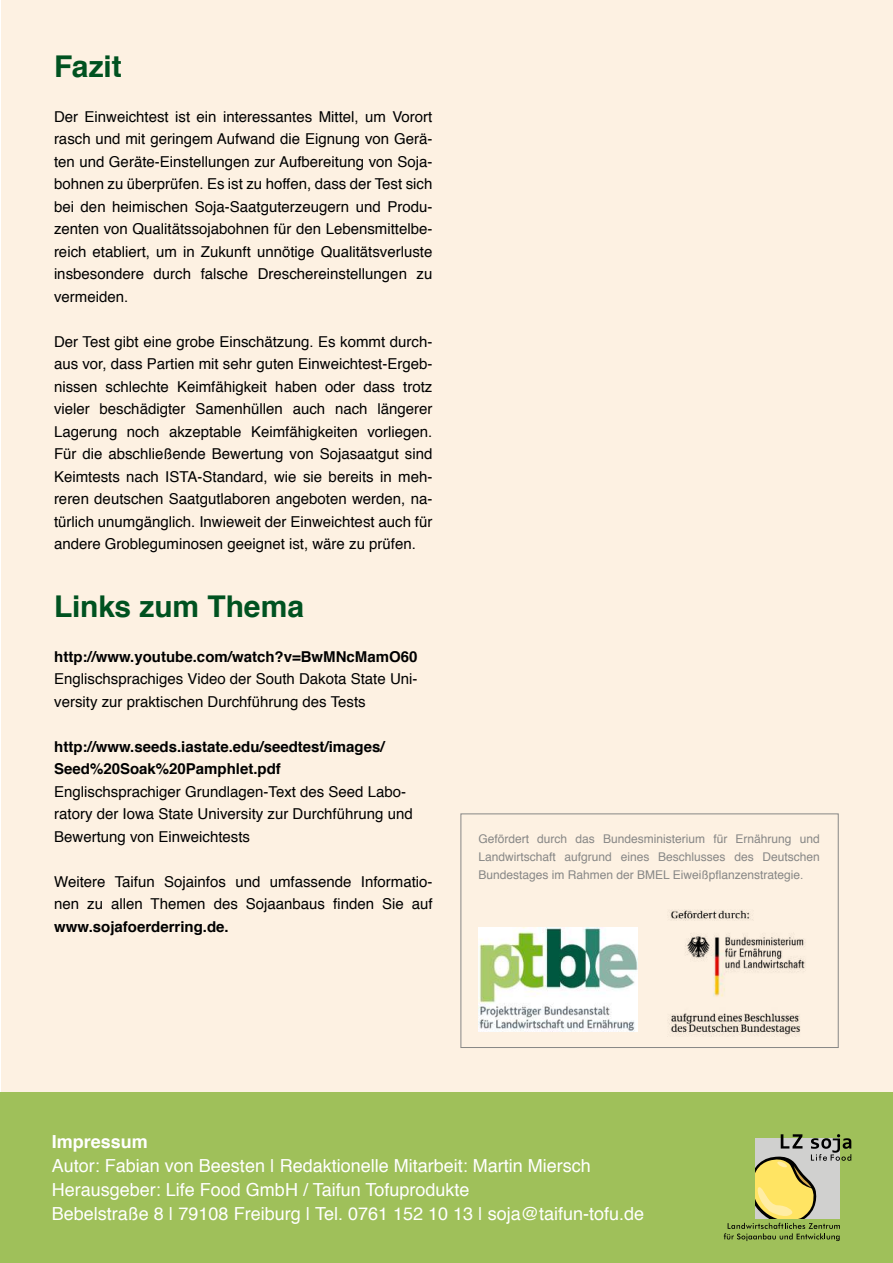
<style>
.page{position:relative;width:893px;height:1263px;background:#fff}
.page>*{position:absolute;margin:0;border:0;box-sizing:border-box;transform-origin:0 0}
.t1{font:700 30px "Helvetica";letter-spacing:-.005em;color:#005220}
.t2{font:18px/24px "Helvetica";color:#fff}
.t3{font:700 18px "Helvetica";color:#fff}
.t4{font:15px/22.5px "Helvetica";color:#000}
.t5{font:700 15px/22.5px "Helvetica";color:#000}
.t6{font:12px/18px "Helvetica";color:#878786;text-align:justify}
</style>
<div class="page">
<div style="left:1px;top:1px;width:892px;height:1262px;background:#fdf1e2"></div>
<div style="left:0;top:1093px;width:893px;height:170px;background:#9fc05a"></div>
<svg style="left:724px;top:1134px;width:127px;height:107px"></svg>
<img style="left:669px;top:909px;width:136px;height:128px">
<div style="left:460px;top:813px;width:379px;height:235px;border:1px solid #878786"></div>
<img style="left:479px;top:928px;width:159px;height:103px">
<h1 class="t1" style="left:54px;top:54px;width:69px">Fazit</h1>
<p class="t4" style="left:54px;top:106px;width:380px;text-align:justify">Der Einweichtest ist ein interessantes Mittel, um Vorort rasch und mit geringem Aufwand die Eignung von Gerä&shy;ten und Geräte-Einstellungen zur Aufbereitung von Soja&shy;bohnen zu überprüfen. Es ist zu hoffen, dass der Test sich bei den heimischen Soja-Saatguterzeugern und Produ&shy;zenten von Qualitätssojabohnen für den Lebensmittelbe&shy;reich etabliert, um in Zukunft unnötige Qualitätsverluste insbesondere durch falsche Dreschereinstellungen zu vermeiden.</p>
<p class="t4" style="left:54px;top:331px;width:380px;text-align:justify">Der Test gibt eine grobe Einschätzung. Es kommt durch&shy;aus vor, dass Partien mit sehr guten Einweichtest-Ergeb&shy;nissen schlechte Keimfähigkeit haben oder dass trotz vieler beschädigter Samenhüllen auch nach längerer Lagerung noch akzeptable Keimfähigkeiten vorliegen.<br>Für die abschließende Bewertung von Sojasaatgut sind Keimtests nach ISTA-Standard, wie sie bereits in meh&shy;reren deutschen Saatgutlaboren angeboten werden, na&shy;türlich unumgänglich. Inwieweit der Einweichtest auch für andere Grobleguminosen geeignet ist, wäre zu prüfen.</p>
<h1 class="t1" style="left:54px;top:594px;width:252px">Links zum Thema</h1>
<p class="t5" style="left:54px;top:645px;width:365px">http://www.youtube.com/watch?v=BwMNcMamO60</p>
<p class="t4" style="left:54px;top:669px;width:365px">Englischsprachiges Video der South Dakota State Uni&shy;versity zur praktischen Durchführung des Tests</p>
<p class="t5" style="left:54px;top:735px;width:332px">http://www.seeds.iastate.edu/seedtest/images/<br>Seed%20Soak%20Pamphlet.pdf</p>
<p class="t4" style="left:54px;top:780px;width:360px">Englischsprachiger Grundlagen-Text des Seed Labo&shy;ratory der Iowa State University zur Durchführung und<br>Bewertung von Einweichtests</p>
<p class="t4" style="left:54px;top:870px;width:380px">Weitere Taifun Sojainfos und umfassende Informatio&shy;nen zu allen Themen des Sojaanbaus finden Sie auf</p>
<p class="t5" style="left:54px;top:916px;width:176px">www.sojafoerderring.de.</p>
<p class="t6" style="left:478px;top:830px;width:343px">Gefördert durch das Bundesministerium für Ernährung und Landwirtschaft aufgrund eines Beschlusses des Deutschen Bundestages im Rahmen der BMEL Eiweißpflanzenstrategie.</p>
<p class="t3" style="left:52px;top:1127px;width:98px">Impressum</p>
<p class="t2" style="left:52px;top:1155px;width:594px">Autor: Fabian von Beesten | Redaktionelle Mitarbeit: Martin Miersch<br>Herausgeber: Life Food GmbH / Taifun Tofuprodukte<br>Bebelstraße 8 | 79108 Freiburg | Tel. 0761 152 10 13 | soja@taifun-tofu.de</p>
</div>
